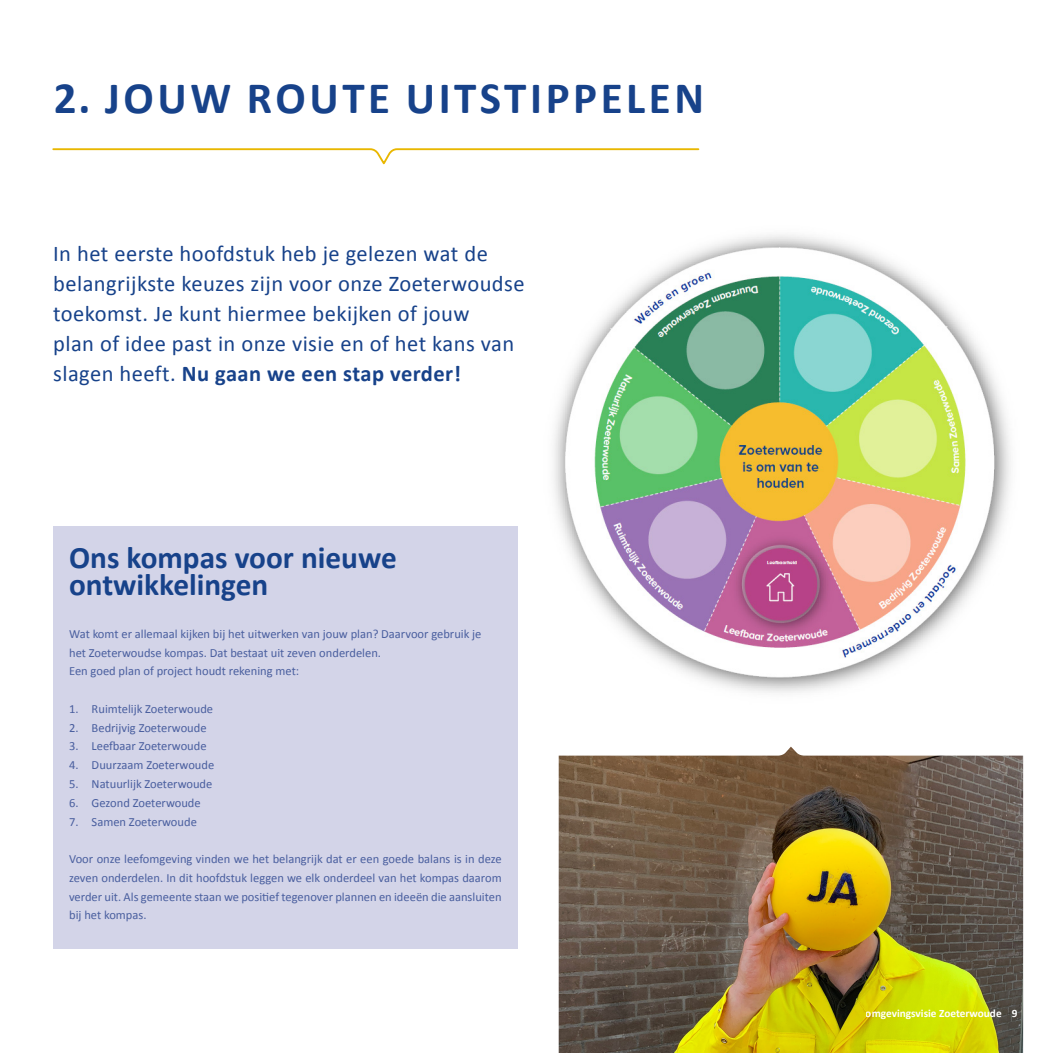
<style>
.page{position:relative;width:1053px;height:1053px;background:#fff}
.page>*{position:absolute;margin:0;border:0;box-sizing:border-box;transform-origin:0 0}
.t1{font:700 45px "Calibri";letter-spacing:.08em;color:#17428a}
.t2{font:700 31.25px/27.5px "Calibri";color:#17428a}
.t3{font:22.5px/30px "Calibri";letter-spacing:.02em;color:#17428a}
.t4{font:12.5px/18.8px "Calibri";color:#4a5f9f}
.t5{font:700 11.25px "Calibri";color:#fff}
.s1{font-weight:700}
</style>
<div class="page">
<img style="left:535px;top:225px;width:488px;height:487px;border-radius:244px">
<div style="left:53px;top:526px;width:464px;height:422px;background:#d3d4e8"></div>
<img style="left:558px;top:746px;width:465px;height:306px">
<svg style="left:52px;top:148px;width:648px;height:17px"></svg>
<h1 class="t1" style="left:54px;top:70px;width:651px">2. JOUW ROUTE UITSTIPPELEN</h1>
<h3 class="t3" style="left:53px;top:237px;width:473px">In het eerste hoofdstuk heb je gelezen wat de belangrijkste keuzes zijn voor onze Zoeterwoudse toekomst. Je kunt hiermee bekijken of jouw<br>plan of idee past in onze visie en of het kans van slagen heeft. <span class="s1">Nu gaan we een stap verder!</span></h3>
<h2 class="t2" style="left:69px;top:542px;width:329px">Ons kompas voor nieuwe ontwikkelingen</h2>
<p class="t4" style="left:69px;top:623px;width:414px">Wat komt er allemaal kijken bij het uitwerken van jouw plan? Daarvoor gebruik je het Zoeterwoudse kompas. Dat bestaat uit zeven onderdelen.<br>Een goed plan of project houdt rekening met:</p>
<p class="t4" style="left:69px;top:698px;width:145px">1. Ruimtelijk Zoeterwoude</p>
<p class="t4" style="left:69px;top:717px;width:139px">2. Bedrijvig Zoeterwoude</p>
<p class="t4" style="left:69px;top:736px;width:139px">3. Leefbaar Zoeterwoude</p>
<p class="t4" style="left:69px;top:755px;width:147px">4. Duurzaam Zoeterwoude</p>
<p class="t4" style="left:69px;top:773px;width:145px">5. Natuurlijk Zoeterwoude</p>
<p class="t4" style="left:69px;top:792px;width:133px">6. Gezond Zoeterwoude</p>
<p class="t4" style="left:69px;top:811px;width:129px">7. Samen Zoeterwoude</p>
<p class="t4" style="left:69px;top:848px;width:434px;text-align:justify">Voor onze leefomgeving vinden we het belangrijk dat er een goede balans is in deze zeven onderdelen. In dit hoofdstuk leggen we elk onderdeel van het kompas daarom verder uit. Als gemeente staan we positief tegenover plannen en ideeën die aansluiten bij het kompas.</p>
<p class="t5" style="left:865px;top:1006px;width:153px">omgevingsvisie Zoeterwoude 9</p>
</div>
